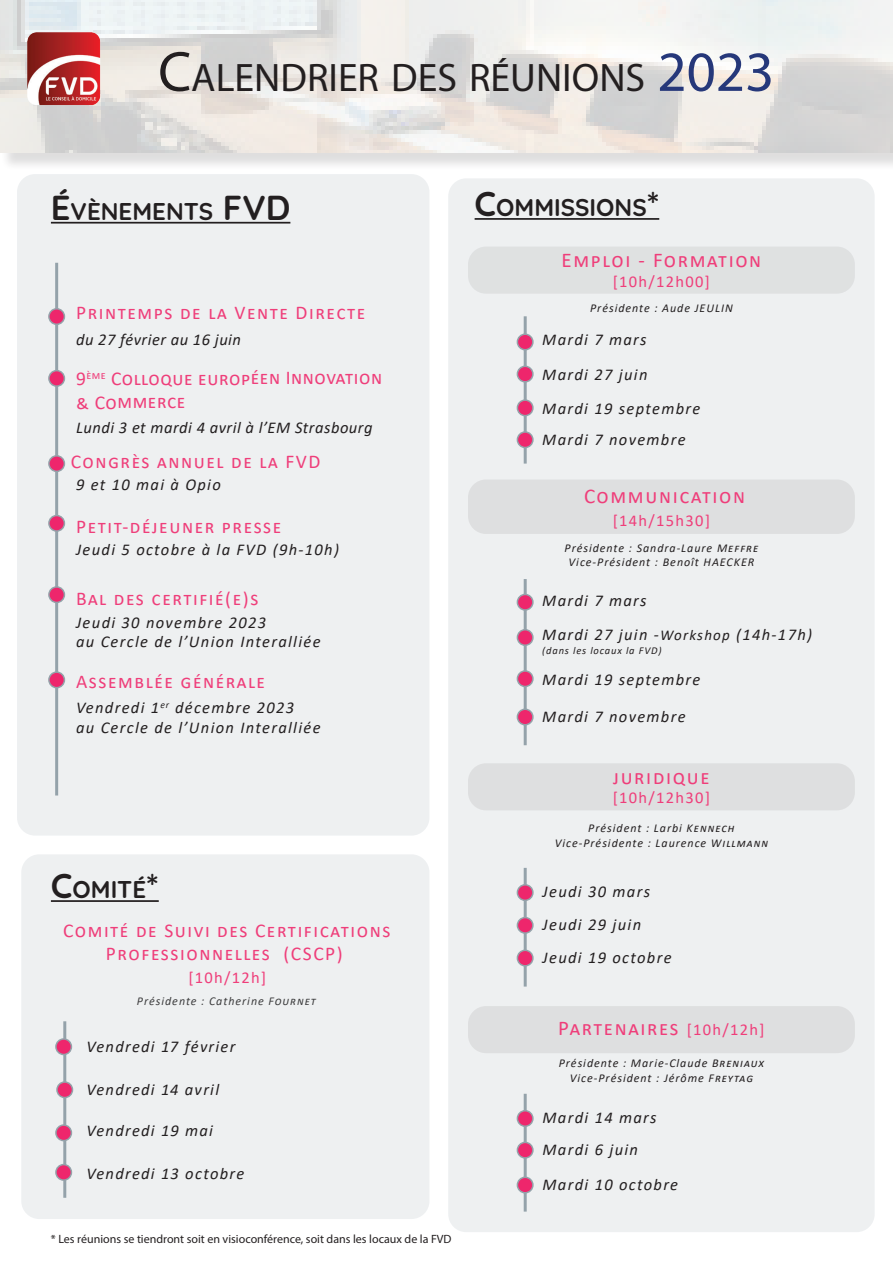
<style>
.page{position:relative;width:893px;height:1263px;background:#fff}
.page>*{position:absolute;margin:0;border:0;box-sizing:border-box;transform-origin:0 0}
.t1{font:39.9px "Myriad Pro";color:#231f20}
.t2{font:700 24.15px "Quicksand";color:#231f20}
.t3{font:21px "Calibri";letter-spacing:.08em;color:#ef3e7a}
.t4{font:19.5px/23.4px "Calibri";letter-spacing:.08em;color:#ef3e7a;text-align:center}
.t5{font:19.5px/23.9px "Calibri";letter-spacing:.025em;color:#ef3e7a}
.t6{font:italic 16.5px/19.8px "Calibri";letter-spacing:.08em;color:#231f20}
.t7{font:italic 16.5px "Calibri";letter-spacing:.03em;color:#231f20}
.t8{font:16.5px "Calibri";letter-spacing:.08em;color:#ef3e7a}
.t9{font:italic 12px/14.4px "Calibri";letter-spacing:.08em;color:#231f20;text-align:center}
.t10{font:12px "Myriad Pro";color:#231f20}
.t11{font:italic 12px "Calibri";letter-spacing:.08em;color:#3e3e3f}
.t12{font:italic 10.5px "Calibri";letter-spacing:.08em;color:#231f20}
.s1{font-size:57px}
.s2{font-size:57px;color:#26387a}
.s3{font-size:34.5px}
.s4{font-size:15px}
.s5{font-size:16.5px}
</style>
<div class="page">
<div style="left:17px;top:174px;width:412px;height:662px;background:#eef0f1;border-radius:18px"></div>
<div style="left:21px;top:854px;width:408px;height:365px;background:#eef0f1;border-radius:18px"></div>
<div style="left:448px;top:178px;width:427px;height:1054px;background:#eef0f1;border-radius:18px"></div>
<div style="left:468px;top:479px;width:387px;height:55px;background:#dedfe0;border-radius:18px"></div>
<div style="left:468px;top:763px;width:387px;height:47px;background:#dedfe0;border-radius:18px"></div>
<div style="left:0;top:0;width:893px;height:171px;background:#231f20;opacity:.75"></div>
<img style="left:0;top:0;width:893px;height:152px">
<img style="left:21px;top:26px;width:87px;height:87px">
<hr style="left:55px;top:263px;width:3px;height:532px;background:#94a2aa">
<div style="left:49px;top:309px;width:15px;height:15px;background:#ee266c;border-radius:50%"></div>
<div style="left:48px;top:308px;width:17px;height:17px;border:2px solid #94a2aa;border-radius:50%"></div>
<div style="left:49px;top:371px;width:15px;height:15px;background:#ee266c;border-radius:50%"></div>
<div style="left:48px;top:370px;width:17px;height:17px;border:2px solid #94a2aa;border-radius:50%"></div>
<div style="left:49px;top:456px;width:15px;height:15px;background:#ee266c;border-radius:50%"></div>
<div style="left:48px;top:455px;width:17px;height:17px;border:2px solid #94a2aa;border-radius:50%"></div>
<div style="left:49px;top:515px;width:15px;height:16px;background:#ee266c;border-radius:50%"></div>
<div style="left:48px;top:515px;width:17px;height:17px;border:2px solid #94a2aa;border-radius:50%"></div>
<div style="left:49px;top:587px;width:15px;height:15px;background:#ee266c;border-radius:50%"></div>
<div style="left:48px;top:586px;width:17px;height:17px;border:2px solid #94a2aa;border-radius:50%"></div>
<div style="left:49px;top:672px;width:15px;height:16px;background:#ee266c;border-radius:50%"></div>
<div style="left:48px;top:671px;width:17px;height:17px;border:2px solid #94a2aa;border-radius:50%"></div>
<hr style="left:524px;top:868px;width:3px;height:118px;background:#94a2aa">
<div style="left:517px;top:885px;width:16px;height:15px;background:#ee266c;border-radius:50%"></div>
<div style="left:517px;top:884px;width:17px;height:17px;border:2px solid #94a2aa;border-radius:50%"></div>
<div style="left:517px;top:917px;width:16px;height:16px;background:#ee266c;border-radius:50%"></div>
<div style="left:517px;top:917px;width:17px;height:17px;border:2px solid #94a2aa;border-radius:50%"></div>
<div style="left:517px;top:950px;width:16px;height:16px;background:#ee266c;border-radius:50%"></div>
<div style="left:517px;top:949px;width:17px;height:17px;border:2px solid #94a2aa;border-radius:50%"></div>
<hr style="left:63px;top:1021px;width:3px;height:177px;background:#94a2aa">
<div style="left:56px;top:1039px;width:15px;height:15px;background:#ee266c;border-radius:50%"></div>
<div style="left:55px;top:1038px;width:17px;height:17px;border:2px solid #94a2aa;border-radius:50%"></div>
<div style="left:56px;top:1125px;width:15px;height:15px;background:#ee266c;border-radius:50%"></div>
<div style="left:55px;top:1124px;width:17px;height:17px;border:2px solid #94a2aa;border-radius:50%"></div>
<div style="left:56px;top:1164px;width:15px;height:16px;background:#ee266c;border-radius:50%"></div>
<div style="left:55px;top:1164px;width:17px;height:17px;border:2px solid #94a2aa;border-radius:50%"></div>
<div style="left:57px;top:1082px;width:15px;height:15px;background:#ee266c;border-radius:50%"></div>
<div style="left:56px;top:1081px;width:17px;height:17px;border:2px solid #94a2aa;border-radius:50%"></div>
<hr style="left:524px;top:316px;width:3px;height:148px;background:#94a2aa">
<div style="left:517px;top:334px;width:16px;height:16px;background:#ee266c;border-radius:50%"></div>
<div style="left:517px;top:333px;width:17px;height:17px;border:2px solid #94a2aa;border-radius:50%"></div>
<div style="left:517px;top:366px;width:16px;height:16px;background:#ee266c;border-radius:50%"></div>
<div style="left:517px;top:366px;width:17px;height:17px;border:2px solid #94a2aa;border-radius:50%"></div>
<div style="left:517px;top:432px;width:16px;height:15px;background:#ee266c;border-radius:50%"></div>
<div style="left:517px;top:431px;width:17px;height:17px;border:2px solid #94a2aa;border-radius:50%"></div>
<div style="left:517px;top:400px;width:16px;height:16px;background:#ee266c;border-radius:50%"></div>
<div style="left:517px;top:399px;width:17px;height:17px;border:2px solid #94a2aa;border-radius:50%"></div>
<hr style="left:524px;top:579px;width:3px;height:166px;background:#94a2aa">
<div style="left:517px;top:594px;width:16px;height:16px;background:#ee266c;border-radius:50%"></div>
<div style="left:517px;top:594px;width:17px;height:17px;border:2px solid #94a2aa;border-radius:50%"></div>
<div style="left:517px;top:630px;width:16px;height:15px;background:#ee266c;border-radius:50%"></div>
<div style="left:517px;top:629px;width:17px;height:17px;border:2px solid #94a2aa;border-radius:50%"></div>
<div style="left:517px;top:709px;width:16px;height:16px;background:#ee266c;border-radius:50%"></div>
<div style="left:517px;top:708px;width:17px;height:17px;border:2px solid #94a2aa;border-radius:50%"></div>
<div style="left:517px;top:671px;width:16px;height:15px;background:#ee266c;border-radius:50%"></div>
<div style="left:517px;top:670px;width:17px;height:17px;border:2px solid #94a2aa;border-radius:50%"></div>
<hr style="left:475px;top:218px;width:184px;height:2px;background:#231f20">
<hr style="left:51px;top:222px;width:239px;height:2px;background:#231f20">
<hr style="left:51px;top:900px;width:108px;height:2px;background:#231f20">
<div style="left:468px;top:1006px;width:387px;height:47px;background:#dedfe0;border-radius:18px"></div>
<hr style="left:524px;top:1094px;width:3px;height:117px;background:#94a2aa">
<div style="left:517px;top:1111px;width:16px;height:15px;background:#ee266c;border-radius:50%"></div>
<div style="left:517px;top:1110px;width:17px;height:17px;border:2px solid #94a2aa;border-radius:50%"></div>
<div style="left:517px;top:1142px;width:16px;height:16px;background:#ee266c;border-radius:50%"></div>
<div style="left:517px;top:1142px;width:17px;height:17px;border:2px solid #94a2aa;border-radius:50%"></div>
<div style="left:517px;top:1177px;width:16px;height:16px;background:#ee266c;border-radius:50%"></div>
<div style="left:517px;top:1176px;width:17px;height:17px;border:2px solid #94a2aa;border-radius:50%"></div>
<h1 class="t1" style="left:158px;top:53px;width:618px"><span class="s1">C</span>ALENDRIER DES RÉUNIONS <span class="s2">2023</span></h1>
<h2 class="t2" style="left:51px;top:192px;width:241px"><span class="s3">É</span>VÈNEMENTS <span class="s3">FVD</span></h2>
<h2 class="t2" style="left:475px;top:188px;width:186px"><span class="s3">C</span>OMMISSIONS<span class="s3">*</span></h2>
<p class="t4" style="left:76px;top:301px;width:291px">Printemps de la Vente Directe</p>
<p class="t7" style="left:76px;top:328px;width:166px">du 27 février au 16 juin</p>
<p class="t5" style="left:76px;top:366px;width:308px">9<sup>ème</sup> Colloque européen Innovation &amp; Commerce</p>
<p class="t7" style="left:76px;top:416px;width:298px">Lundi 3 et mardi 4 avril à l’EM Strasbourg</p>
<p class="t4" style="left:71px;top:450px;width:251px">Congrès annuel de la FVD</p>
<p class="t6" style="left:76px;top:474px;width:146px">9 et 10 mai à Opio</p>
<p class="t4" style="left:76px;top:515px;width:207px">Petit-déjeuner presse</p>
<p class="t6" style="left:76px;top:538px;width:264px">Jeudi 5 octobre à la FVD (9h-10h)</p>
<p class="t4" style="left:76px;top:586px;width:184px">Bal des certifié(e)s</p>
<p class="t6" style="left:76px;top:611px;width:246px">Jeudi 30 novembre 2023<br>au Cercle de l’Union Interalliée</p>
<p class="t4" style="left:76px;top:669px;width:191px">Assemblée générale</p>
<p class="t6" style="left:76px;top:697px;width:246px">Vendredi 1<sup>er</sup> décembre 2023<br>au Cercle de l’Union Interalliée</p>
<h2 class="t2" style="left:51px;top:870px;width:109px"><span class="s3">C</span>OMITÉ<span class="s3">*</span></h2>
<p class="t4" style="left:63px;top:918px;width:329px">Comité de Suivi des Certifications<br>Professionnelles (CSCP)</p>
<p class="t8" style="left:188px;top:966px;width:79px">[10h/12h]</p>
<p class="t11" style="left:137px;top:993px;width:181px">Présidente : Catherine Fournet</p>
<p class="t6" style="left:86px;top:1035px;width:151px">Vendredi 17 février</p>
<p class="t6" style="left:86px;top:1078px;width:134px">Vendredi 14 avril</p>
<p class="t6" style="left:86px;top:1120px;width:128px">Vendredi 19 mai</p>
<p class="t6" style="left:86px;top:1163px;width:160px">Vendredi 13 octobre</p>
<p class="t10" style="left:51px;top:1231px;width:402px">* Les réunions se tiendront soit en visioconférence, soit dans les locaux de la FVD</p>
<p class="t3" style="left:562px;top:245px;width:201px">Emploi - Formation</p>
<p class="t8" style="left:613px;top:270px;width:99px">[10h/12h00]</p>
<p class="t9" style="left:590px;top:300px;width:144px">Présidente : Aude JEULIN</p>
<p class="t6" style="left:542px;top:322px;width:107px;line-height:34.2px">Mardi 7 mars<br>Mardi 27 juin</p>
<p class="t6" style="left:542px;top:398px;width:160px">Mardi 19 septembre</p>
<p class="t6" style="left:542px;top:429px;width:145px">Mardi 7 novembre</p>
<p class="t3" style="left:584px;top:481px;width:163px">Communication</p>
<p class="t8" style="left:613px;top:509px;width:99px">[14h/15h30]</p>
<p class="t9" style="left:564px;top:540px;width:195px">Présidente : Sandra-Laure Meffre<br>Vice-Président : Benoît HAECKER</p>
<p class="t6" style="left:542px;top:582px;width:271px;line-height:34px">Mardi 7 mars<br>Mardi 27 juin -<span class="s4">Workshop</span> (14h-17h)</p>
<p class="t12" style="left:542px;top:643px;width:121px">(dans les locaux la FVD)</p>
<p class="t6" style="left:542px;top:668px;width:160px">Mardi 19 septembre</p>
<p class="t6" style="left:542px;top:706px;width:145px">Mardi 7 novembre</p>
<p class="t3" style="left:613px;top:762px;width:98px">juridique</p>
<p class="t8" style="left:613px;top:786px;width:99px">[10h/12h30]</p>
<p class="t9" style="left:555px;top:820px;width:215px">Président : Larbi Kennech<br>Vice-Présidente : Laurence Willmann</p>
<p class="t6" style="left:543px;top:875px;width:131px;line-height:33px">Jeudi 30 mars<br>Jeudi 29 juin<br>Jeudi 19 octobre</p>
<p class="t3" style="left:558px;top:1013px;width:208px">Partenaires <span class="s5">[10h/12h]</span></p>
<p class="t9" style="left:559px;top:1055px;width:207px">Présidente : Marie-Claude Breniaux<br>Vice-Président : Jérôme Freytag</p>
<p class="t6" style="left:543px;top:1101px;width:116px;line-height:31.8px">Mardi 14 mars<br>Mardi 6 juin</p>
<p class="t6" style="left:543px;top:1174px;width:137px">Mardi 10 octobre</p>
</div>
